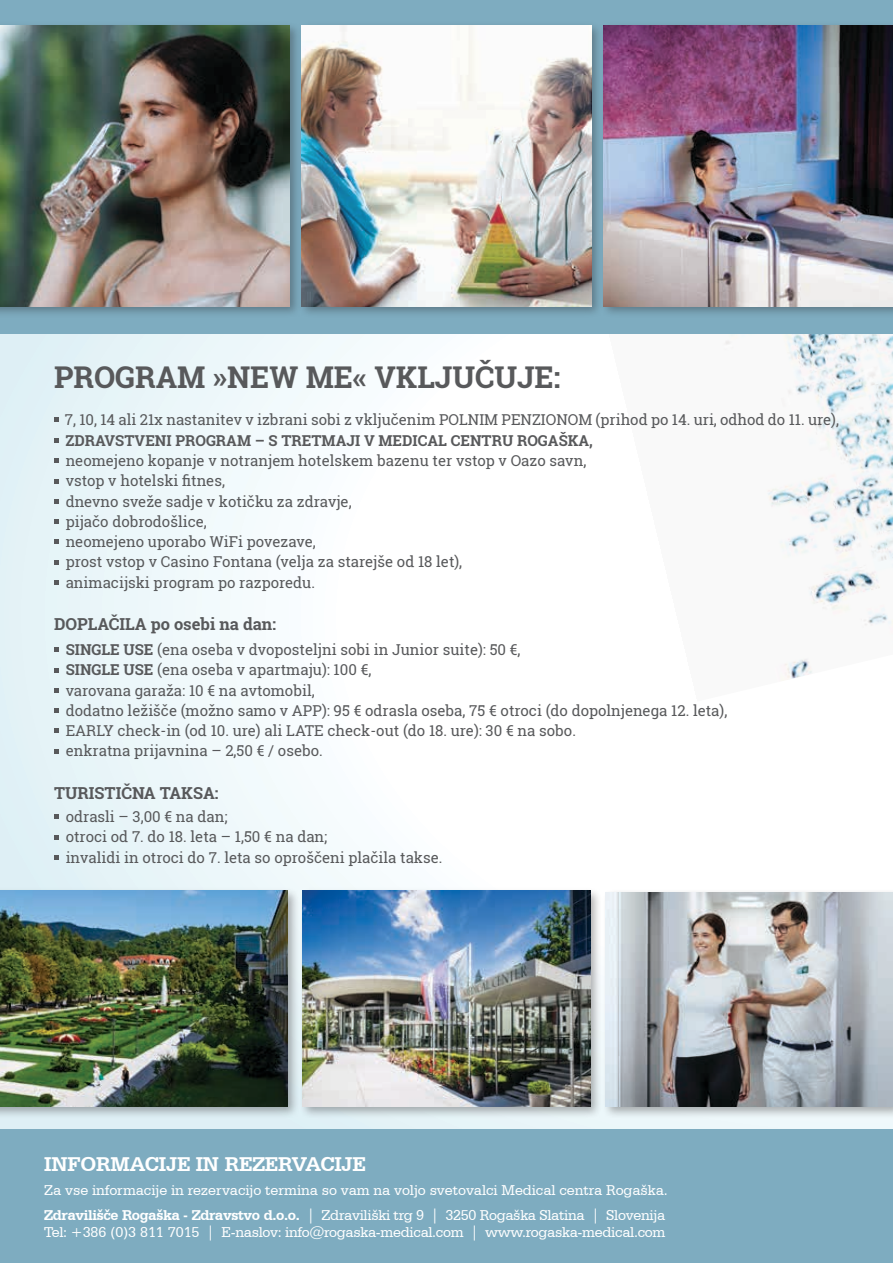
<style>
.page{position:relative;width:893px;height:1263px;background:#fff}
.page>*{position:absolute;margin:0;border:0;box-sizing:border-box;transform-origin:0 0}
.t1{font:700 30px "Roboto Slab";color:#58595b}
.t2{font:700 21px "Serifa BT";letter-spacing:-.01em;color:#fff}
.t3{font:700 16.5px "Roboto Slab";color:#58595b}
.t4{font:15px/20.2px "Roboto Slab";color:#58595b}
.t5{font:15px/25.5px "Serifa BT";letter-spacing:-.02em;color:#fff}
.t6{font:700 15px "Roboto Slab";color:#58595b}
.s1{font-weight:700}
</style>
<div class="page">
<div style="left:0;top:0;width:893px;height:1263px;background:linear-gradient(to right,#e8f5f9,#fff)"></div>
<img style="left:574px;top:334px;width:319px;height:368px">
<svg style="left:54px;top:417px;width:4px;height:5px"></svg>
<svg style="left:54px;top:438px;width:4px;height:5px"></svg>
<svg style="left:54px;top:459px;width:4px;height:4px"></svg>
<svg style="left:54px;top:479px;width:4px;height:4px"></svg>
<svg style="left:54px;top:499px;width:4px;height:4px"></svg>
<svg style="left:54px;top:519px;width:4px;height:5px"></svg>
<svg style="left:54px;top:540px;width:4px;height:4px"></svg>
<svg style="left:54px;top:560px;width:4px;height:4px"></svg>
<svg style="left:54px;top:580px;width:4px;height:4px"></svg>
<svg style="left:54px;top:648px;width:4px;height:4px"></svg>
<svg style="left:54px;top:668px;width:4px;height:4px"></svg>
<svg style="left:54px;top:688px;width:4px;height:4px"></svg>
<svg style="left:54px;top:708px;width:4px;height:5px"></svg>
<svg style="left:54px;top:729px;width:4px;height:4px"></svg>
<svg style="left:54px;top:749px;width:4px;height:4px"></svg>
<svg style="left:54px;top:815px;width:4px;height:4px"></svg>
<svg style="left:54px;top:835px;width:4px;height:4px"></svg>
<svg style="left:54px;top:855px;width:4px;height:4px"></svg>
<div style="left:0;top:1129px;width:893px;height:134px;background:#7eacc0"></div>
<div style="left:0;top:0;width:893px;height:334px;background:#7eacc0"></div>
<div style="left:0;top:887px;width:299px;height:232px;background:#231f20;opacity:.35"></div>
<img style="left:0;top:891px;width:287px;height:215px">
<div style="left:299px;top:887px;width:303px;height:232px;background:#231f20;opacity:.35"></div>
<img style="left:303px;top:891px;width:287px;height:215px">
<div style="left:602px;top:888px;width:291px;height:231px;background:#231f20;opacity:.35"></div>
<img style="left:606px;top:892px;width:287px;height:214px">
<div style="left:600px;top:22px;width:293px;height:297px;background:#231f20;opacity:.35"></div>
<img style="left:604px;top:26px;width:289px;height:280px">
<div style="left:0;top:22px;width:301px;height:297px;background:#231f20;opacity:.35"></div>
<img style="left:0;top:26px;width:289px;height:280px">
<div style="left:298px;top:22px;width:306px;height:297px;background:#231f20;opacity:.35"></div>
<img style="left:302px;top:26px;width:289px;height:280px">
<h1 class="t1" style="left:54px;top:356px;width:508px">PROGRAM »NEW ME« VKLJUČUJE:</h1>
<p class="t4" style="left:65px;top:409px;width:776px">7, 10, 14 ali 21x nastanitev v izbrani sobi z vključenim POLNIM PENZIONOM (prihod po 14. uri, odhod do 11. ure),</p>
<p class="t6" style="left:66px;top:430px;width:529px">ZDRAVSTVENI PROGRAM – S TRETMAJI V MEDICAL CENTRU ROGAŠKA,</p>
<p class="t4" style="left:66px;top:450px;width:522px">neomejeno kopanje v notranjem hotelskem bazenu ter vstop v Oazo savn, vstop v hotelski fitnes,<br>dnevno sveže sadje v kotičku za zdravje,<br>pijačo dobrodošlice,<br>neomejeno uporabo WiFi povezave,<br>prost vstop v Casino Fontana (velja za starejše od 18 let),<br>animacijski program po razporedu.</p>
<p class="t3" style="left:54px;top:613px;width:223px">DOPLAČILA po osebi na dan:</p>
<p class="t4" style="left:66px;top:639px;width:663px"><span class="s1">SINGLE USE</span> (ena oseba v dvoposteljni sobi in Junior suite): 50 €,<br><span class="s1">SINGLE USE</span> (ena oseba v apartmaju): 100 €,<br>varovana garaža: 10 € na avtomobil,<br>dodatno ležišče (možno samo v APP): 95 € odrasla oseba, 75 € otroci (do dopolnjenega 12. leta), EARLY check-in (od 10. ure) ali LATE check-out (do 18. ure): 30 € na sobo.<br>enkratna prijavnina – 2,50 € / osebo.</p>
<p class="t3" style="left:54px;top:781px;width:166px">TURISTIČNA TAKSA:</p>
<p class="t4" style="left:66px;top:806px;width:378px">odrasli – 3,00 € na dan;<br>otroci od 7. do 18. leta – 1,50 € na dan;<br>invalidi in otroci do 7. leta so oproščeni plačila takse.</p>
<h2 class="t2" style="left:44px;top:1150px;width:323px">INFORMACIJE IN REZERVACIJE</h2>
<p class="t5" style="left:44px;top:1176px;width:625px">Za vse informacije in rezervacijo termina so vam na voljo svetovalci Medical centra Rogaška.<br><span class="s1">Zdravilišče Rogaška - Zdravstvo d.o.o.</span> | Zdraviliški trg 9 | 3250 Rogaška Slatina | Slovenija</p>
<p class="t5" style="left:44px;top:1218px;width:623px">Tel: +386 (0)3 811 7015 | E-naslov: info@rogaska-medical.com | www.rogaska-medical.com</p>
</div>
